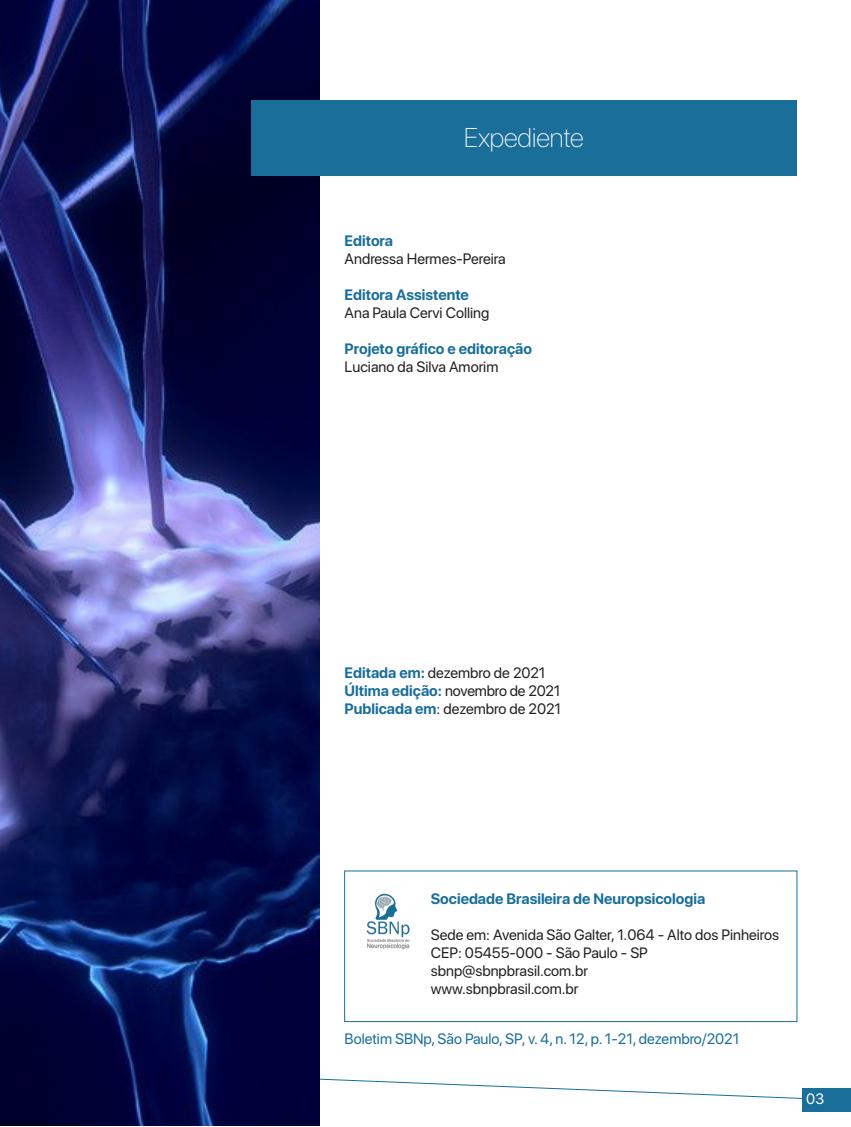
<style>
.page{position:relative;width:851px;height:1127px;background:#fff}
.page>*{position:absolute;margin:0;border:0;box-sizing:border-box;transform-origin:0 0}
.t1{font:100 27px "SF Pro Display";color:#fff}
.t2{font:15px "SF Pro Display";color:#231f20}
.t3{font:700 15px "SF Pro Display";color:#196e9a}
.t4{font:15px "SF Pro Display";color:#196e9a}
.t5{font:15px "SF Pro Display";color:#fff}
.s1{font-weight:700;color:#196e9a}
</style>
<div class="page">
<svg style="left:319px;top:1065px;width:531px;height:36px"></svg>
<img style="left:0;top:0;width:319px;height:1126px">
<div style="left:251px;top:100px;width:545px;height:76px;background:#196e9a"></div>
<div style="left:344px;top:870px;width:453px;height:152px;border:1px solid #196e9a"></div>
<img style="left:366px;top:893px;width:44px;height:57px">
<div style="left:801px;top:1089px;width:49px;height:23px;background:#196e9a"></div>
<p class="t1" style="left:464px;top:119px;width:121px">Expediente</p>
<p class="t3" style="left:344px;top:232px;width:50px">Editora</p>
<p class="t2" style="left:344px;top:247px;width:163px">Andressa Hermes-Pereira</p>
<p class="t3" style="left:344px;top:286px;width:126px">Editora Assistente</p>
<p class="t2" style="left:344px;top:301px;width:146px">Ana Paula Cervi Colling</p>
<p class="t3" style="left:344px;top:340px;width:189px">Projeto gráfico e editoração</p>
<p class="t2" style="left:344px;top:355px;width:155px">Luciano da Silva Amorim</p>
<p class="t2" style="left:344px;top:661px;width:202px"><span class="s1">Editada em:</span> dezembro de 2021</p>
<p class="t2" style="left:344px;top:679px;width:217px"><span class="s1">Última edição:</span> novembro de 2021</p>
<p class="t2" style="left:344px;top:697px;width:218px"><span class="s1">Publicada em</span>: dezembro de 2021</p>
<p class="t3" style="left:431px;top:890px;width:276px">Sociedade Brasileira de Neuropsicologia</p>
<p class="t2" style="left:431px;top:923px;width:350px">Sede em: Avenida São Galter, 1.064 - Alto dos Pinheiros</p>
<p class="t2" style="left:431px;top:941px;width:219px">CEP: 05455-000 - São Paulo - SP</p>
<p class="t2" style="left:431px;top:959px;width:159px">sbnp@sbnpbrasil.com.br</p>
<p class="t2" style="left:431px;top:977px;width:149px">www.sbnpbrasil.com.br</p>
<p class="t4" style="left:344px;top:1027px;width:396px">Boletim SBNp, São Paulo, SP, v. 4, n. 12, p. 1-21, dezembro/2021</p>
<p class="t5" style="left:806px;top:1087px;width:19px">03</p>
</div>
